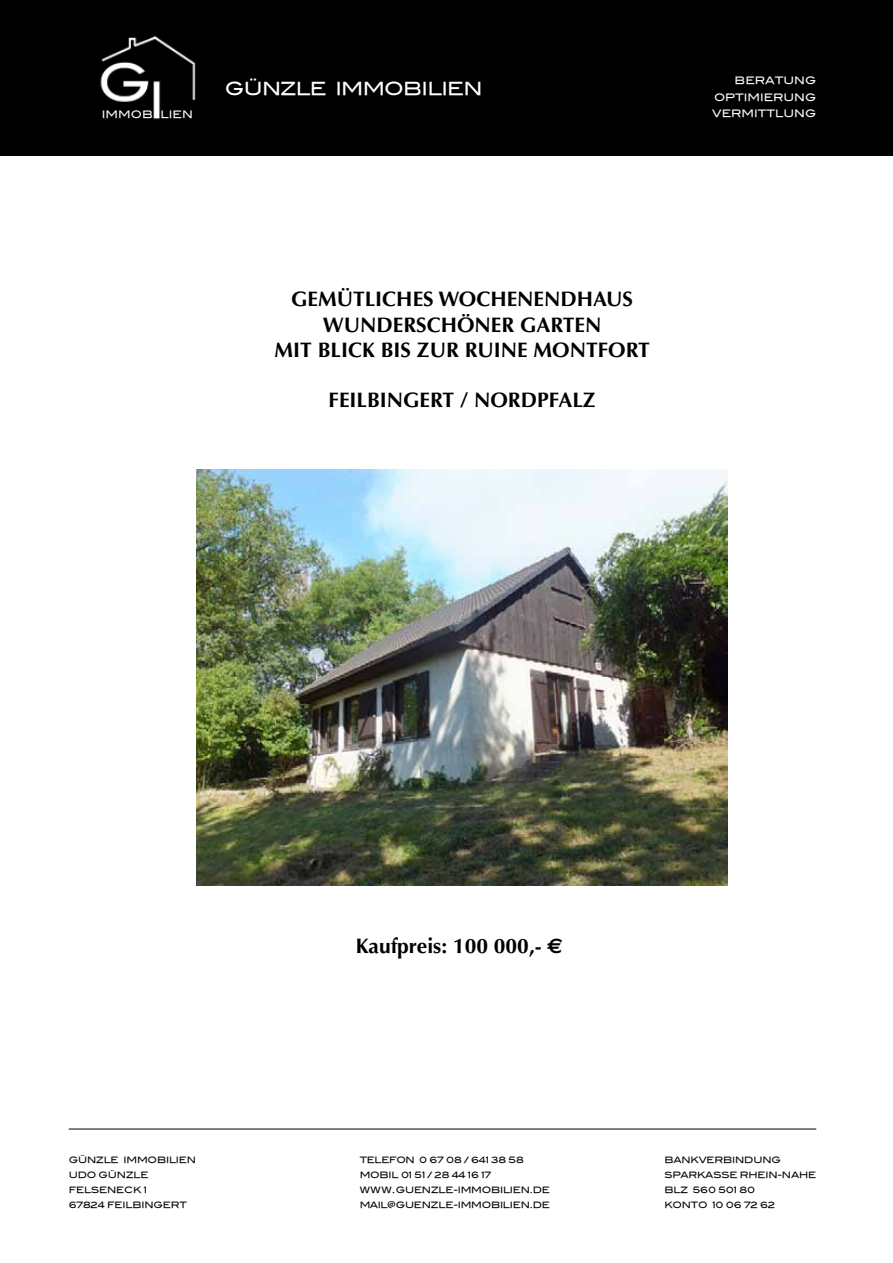
<style>
.page{position:relative;width:893px;height:1263px;background:#fff}
.page>*{position:absolute;margin:0;border:0;box-sizing:border-box;transform-origin:0 0}
.t1{font:700 21px/25.2px "Optima";color:#000;text-align:center}
.t2{font:18px "Blair Md ITCTT Medium";letter-spacing:-.04em;color:#fff}
.t3{font:10.2px/16.5px "Blair Md ITCTT Medium";color:#fff;text-align:justify}
.t4{font:8.7px/15px "Blair Md ITCTT Medium";letter-spacing:-.02em;color:#000}
.s1{font-family:"Euro Sans"}
.s2{font-size:10.5px}
</style>
<div class="page">
<img style="left:197px;top:470px;width:530px;height:415px">
<div style="left:0;top:0;width:893px;height:155px;background:#000"></div>
<hr style="left:69px;top:1129px;width:747px;height:1px;background:#000">
<p class="t3" style="left:102px;top:106px;width:93px">IMMOB LIEN</p>
<h2 class="t2" style="left:225px;top:77px;width:259px">GÜNZLE IMMOBILIEN</h2>
<p class="t3" style="left:712px;top:72px;width:106px;text-indent:22px">BERATUNG OPTIMIERUNG VERMITTLUNG</p>
<h1 class="t1" style="left:274px;top:287px;width:377px">GEMÜTLICHES WOCHENENDHAUS<br>WUNDERSCHÖNER GARTEN<br>MIT BLICK BIS ZUR RUINE MONTFORT</h1>
<h1 class="t1" style="left:329px;top:388px;width:269px">FEILBINGERT / NORDPFALZ</h1>
<h1 class="t1" style="left:356px;top:933px;width:209px">Kaufpreis: 100 000,- <span class="s1">€</span></h1>
<p class="t4" style="left:69px;top:1152px;width:129px">GÜNZLE IMMOBILIEN<br>UDO GÜNZLE<br>FELSENECK 1<br>67824 FEILBINGERT</p>
<p class="t4" style="left:360px;top:1152px;width:192px">TELEFON 0 67 08 / 641 38 58<br>MOBIL 01 51 / 28 44 16 17<br>WWW.GUENZLE-IMMOBILIEN.DE<br>MAIL<span class="s2">@</span>GUENZLE-IMMOBILIEN.DE</p>
<p class="t4" style="left:664px;top:1152px;width:153px">BANKVERBINDUNG<br>SPARKASSE RHEIN-NAHE<br>BLZ 560 501 80<br>KONTO 10 06 72 62</p>
</div>
